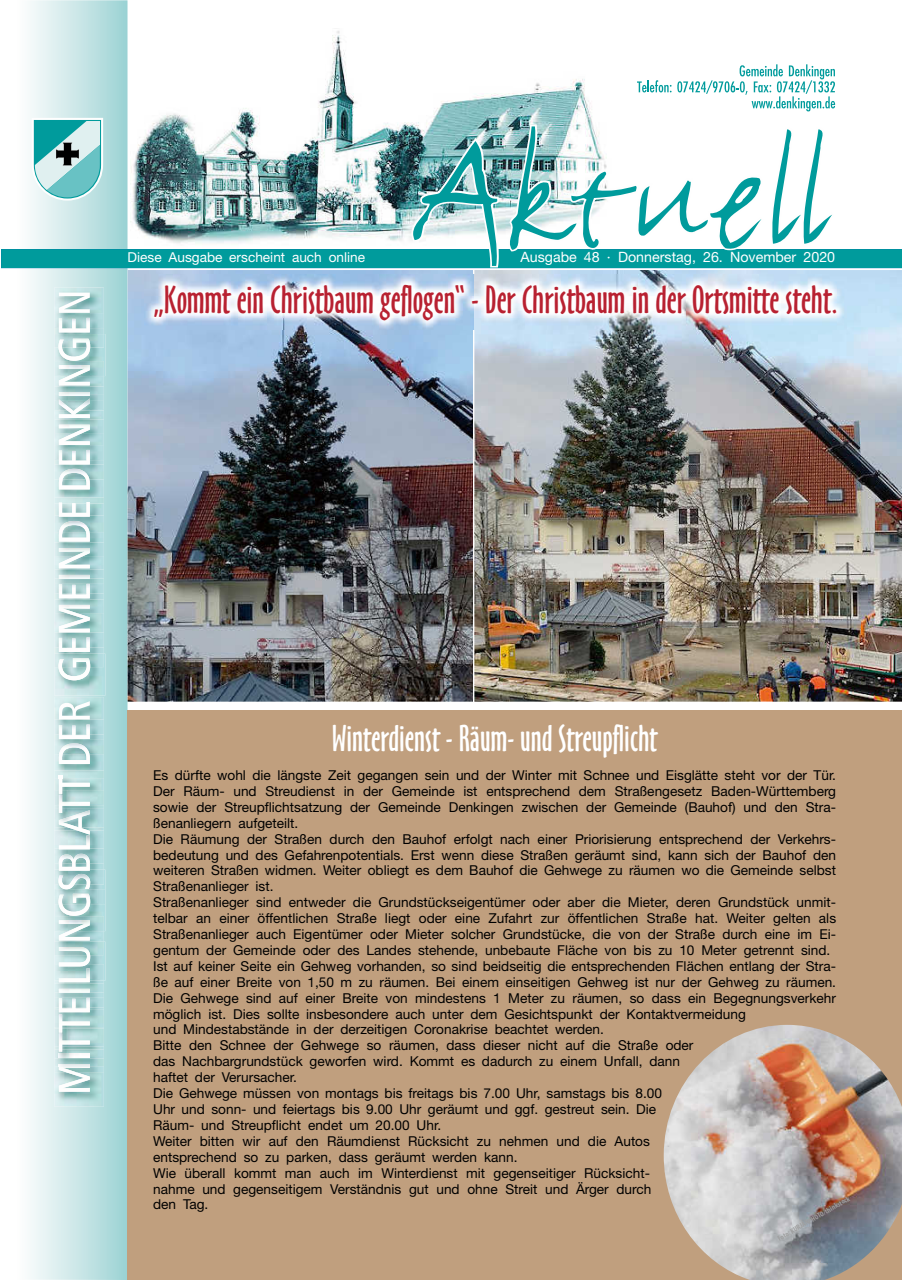
<style>
.page{position:relative;width:902px;height:1280px;background:#fff}
.page>*{position:absolute;margin:0;border:0;box-sizing:border-box;transform-origin:0 0}
.t1{font:36.6px "Oz Handicraft BT";color:#b82131}
.t2{font:34.65px "Oz Handicraft BT";color:#fff}
.t3{font:14.25px "Helvetica Neue";color:#fff}
.t4{font:13.65px/15.9px "Helvetica Neue";color:#000}
.t5{font:13.65px "Helvetica Neue";color:#fff}
.t6{font:700 condensed 7.5px "Myriad Pro";color:#9e9e9e}
</style>
<div class="page">
<img style="left:162px;top:31px;width:430px;height:87px">
<svg style="left:18px;top:0;width:109px;height:1280px"></svg>
<img style="left:1px;top:118px;width:900px;height:150px">
<svg style="left:637px;top:80px;width:34px;height:12px"></svg>
<svg style="left:677px;top:64px;width:158px;height:47px"></svg>
<img style="left:54px;top:1072px;width:50px;height:35px">
<svg style="left:59px;top:1072px;width:31px;height:20px"></svg>
<img style="left:54px;top:1066px;width:50px;height:6px">
<img style="left:59px;top:1066px;width:31px;height:6px">
<img style="left:54px;top:1047px;width:50px;height:3px">
<img style="left:54px;top:1050px;width:50px;height:9px">
<img style="left:54px;top:1059px;width:50px;height:7px">
<img style="left:59px;top:1054px;width:31px;height:4px">
<img style="left:54px;top:1027px;width:50px;height:2px">
<img style="left:54px;top:1029px;width:50px;height:18px">
<img style="left:54px;top:997px;width:50px;height:30px">
<svg style="left:59px;top:1008px;width:31px;height:43px"></svg>
<img style="left:59px;top:998px;width:31px;height:10px">
<img style="left:54px;top:981px;width:50px;height:3px">
<img style="left:54px;top:984px;width:50px;height:9px">
<img style="left:54px;top:993px;width:50px;height:4px">
<img style="left:59px;top:989px;width:31px;height:4px">
<img style="left:54px;top:931px;width:51px;height:50px">
<img style="left:54px;top:964px;width:50px;height:17px">
<svg style="left:59px;top:955px;width:31px;height:27px"></svg>
<img style="left:54px;top:942px;width:50px;height:13px">
<img style="left:59px;top:947px;width:31px;height:8px">
<img style="left:54px;top:904px;width:51px;height:27px">
<img style="left:54px;top:916px;width:50px;height:15px">
<img style="left:54px;top:831px;width:51px;height:58px">
<img style="left:54px;top:889px;width:51px;height:15px">
<img style="left:54px;top:870px;width:50px;height:15px">
<img style="left:54px;top:828px;width:50px;height:36px">
<img style="left:54px;top:808px;width:50px;height:20px">
<img style="left:54px;top:778px;width:50px;height:12px">
<img style="left:54px;top:790px;width:50px;height:15px">
<img style="left:54px;top:805px;width:50px;height:3px">
<img style="left:54px;top:754px;width:50px;height:17px">
<img style="left:54px;top:771px;width:50px;height:7px">
<svg style="left:58px;top:776px;width:32px;height:164px"></svg>
<img style="left:54px;top:735px;width:50px;height:4px">
<img style="left:54px;top:739px;width:50px;height:15px">
<img style="left:54px;top:633px;width:51px;height:102px">
<img style="left:54px;top:720px;width:50px;height:15px">
<svg style="left:59px;top:701px;width:31px;height:63px"></svg>
<svg style="left:58px;top:667px;width:32px;height:13px"></svg>
<img style="left:54px;top:654px;width:50px;height:13px">
<img style="left:58px;top:658px;width:32px;height:9px">
<img style="left:54px;top:613px;width:50px;height:20px">
<img style="left:54px;top:633px;width:50px;height:15px">
<svg style="left:59px;top:613px;width:31px;height:39px"></svg>
<img style="left:54px;top:594px;width:50px;height:6px">
<img style="left:54px;top:600px;width:50px;height:13px">
<img style="left:59px;top:605px;width:31px;height:8px">
<svg style="left:59px;top:594px;width:31px;height:4px"></svg>
<img style="left:54px;top:583px;width:50px;height:11px">
<img style="left:59px;top:584px;width:31px;height:10px">
<img style="left:54px;top:556px;width:50px;height:14px">
<img style="left:54px;top:570px;width:50px;height:9px">
<img style="left:54px;top:579px;width:50px;height:4px">
<img style="left:59px;top:575px;width:31px;height:4px">
<svg style="left:59px;top:556px;width:31px;height:12px"></svg>
<img style="left:54px;top:532px;width:50px;height:11px">
<img style="left:54px;top:543px;width:50px;height:13px">
<img style="left:59px;top:548px;width:31px;height:8px">
<img style="left:54px;top:504px;width:50px;height:12px">
<img style="left:54px;top:516px;width:50px;height:16px">
<svg style="left:59px;top:504px;width:31px;height:38px"></svg>
<img style="left:54px;top:480px;width:50px;height:18px">
<img style="left:54px;top:498px;width:50px;height:6px">
<img style="left:59px;top:502px;width:31px;height:2px">
<img style="left:54px;top:460px;width:50px;height:5px">
<img style="left:54px;top:465px;width:50px;height:15px">
<img style="left:54px;top:433px;width:50px;height:12px">
<img style="left:54px;top:445px;width:50px;height:15px">
<svg style="left:59px;top:433px;width:31px;height:56px"></svg>
<img style="left:54px;top:411px;width:50px;height:9px">
<img style="left:54px;top:420px;width:50px;height:13px">
<img style="left:59px;top:425px;width:31px;height:8px">
<svg style="left:59px;top:411px;width:31px;height:7px"></svg>
<img style="left:54px;top:400px;width:50px;height:11px">
<img style="left:59px;top:400px;width:31px;height:11px">
<img style="left:54px;top:376px;width:50px;height:11px">
<img style="left:54px;top:387px;width:50px;height:7px">
<img style="left:54px;top:394px;width:50px;height:6px">
<img style="left:59px;top:392px;width:31px;height:4px">
<img style="left:54px;top:313px;width:51px;height:63px">
<img style="left:54px;top:361px;width:50px;height:15px">
<svg style="left:58px;top:348px;width:32px;height:37px"></svg>
<img style="left:54px;top:334px;width:50px;height:14px">
<img style="left:58px;top:339px;width:32px;height:9px">
<img style="left:54px;top:288px;width:50px;height:25px">
<img style="left:54px;top:313px;width:50px;height:15px">
<svg style="left:59px;top:293px;width:31px;height:39px"></svg>
<div style="left:128px;top:710px;width:773px;height:570px;background:#c09f7e"></div>
<img style="left:663px;top:1025px;width:238px;height:255px">
<img style="left:128px;top:270px;width:773px;height:432px">
<img style="left:144px;top:275px;width:702px;height:55px">
<p class="t5" style="left:128px;top:249px;width:239px">Diese Ausgabe erscheint auch online</p>
<p class="t3" style="left:520px;top:249px;width:316px">Ausgabe 48 · Donnerstag, 26. November 2020</p>
<h1 class="t1" style="left:153px;top:278px;width:686px">„Kommt ein Christbaum geflogen“ - Der Christbaum in der Ortsmitte steht.</h1>
<h2 class="t2" style="left:332px;top:719px;width:327px">Winterdienst - Räum- und Streupflicht</h2>
<p class="t4" style="left:153px;top:767px;width:684px">Es dürfte wohl die längste Zeit gegangen sein und der Winter mit Schnee und Eisglätte steht vor der Tür.<br>Der Räum- und Streudienst in der Gemeinde ist entsprechend dem Straßengesetz Baden-Württemberg sowie der Streupflichtsatzung der Gemeinde Denkingen zwischen der Gemeinde (Bauhof) und den Stra&shy;ßenanliegern aufgeteilt.<br>Die Räumung der Straßen durch den Bauhof erfolgt nach einer Priorisierung entsprechend der Verkehrs&shy;bedeutung und des Gefahrenpotentials. Erst wenn diese Straßen geräumt sind, kann sich der Bauhof den weiteren Straßen widmen. Weiter obliegt es dem Bauhof die Gehwege zu räumen wo die Gemeinde selbst Straßenanlieger ist.<br>Straßenanlieger sind entweder die Grundstückseigentümer oder aber die Mieter, deren Grundstück unmit&shy;telbar an einer öffentlichen Straße liegt oder eine Zufahrt zur öffentlichen Straße hat. Weiter gelten als Straßenanlieger auch Eigentümer oder Mieter solcher Grundstücke, die von der Straße durch eine im Ei&shy;gentum der Gemeinde oder des Landes stehende, unbebaute Fläche von bis zu 10 Meter getrennt sind.<br>Ist auf keiner Seite ein Gehweg vorhanden, so sind beidseitig die entsprechenden Flächen entlang der Stra&shy;ße auf einer Breite von 1,50 m zu räumen. Bei einem einseitigen Gehweg ist nur der Gehweg zu räumen.<br>Die Gehwege sind auf einer Breite von mindestens 1 Meter zu räumen, so dass ein Begegnungsverkehr möglich ist. Dies sollte insbesondere auch unter dem Gesichtspunkt der Kontaktvermeidung<br>und Mindestabstände in der derzeitigen Coronakrise beachtet werden.<br>Bitte den Schnee der Gehwege so räumen, dass dieser nicht auf die Straße oder<br>das Nachbargrundstück geworfen wird. Kommt es dadurch zu einem Unfall, dann<br>haftet der Verursacher.<br>Die Gehwege müssen von montags bis freitags bis 7.00 Uhr, samstags bis 8.00<br>Uhr und sonn- und feiertags bis 9.00 Uhr geräumt und ggf. gestreut sein. Die<br>Räum- und Streupflicht endet um 20.00 Uhr.<br>Weiter bitten wir auf den Räumdienst Rücksicht zu nehmen und die Autos<br>entsprechend so zu parken, dass geräumt werden kann.<br>Wie überall kommt man auch im Winterdienst mit gegenseitiger Rücksicht-<br>nahme und gegenseitigem Verständnis gut und ohne Streit und Ärger durch<br>den Tag.</p>
<p class="t6" style="left:775px;top:1235px;width:83px;rotate:-30deg">Foto: KURJANPHOTO/thinkstock</p>
</div>
